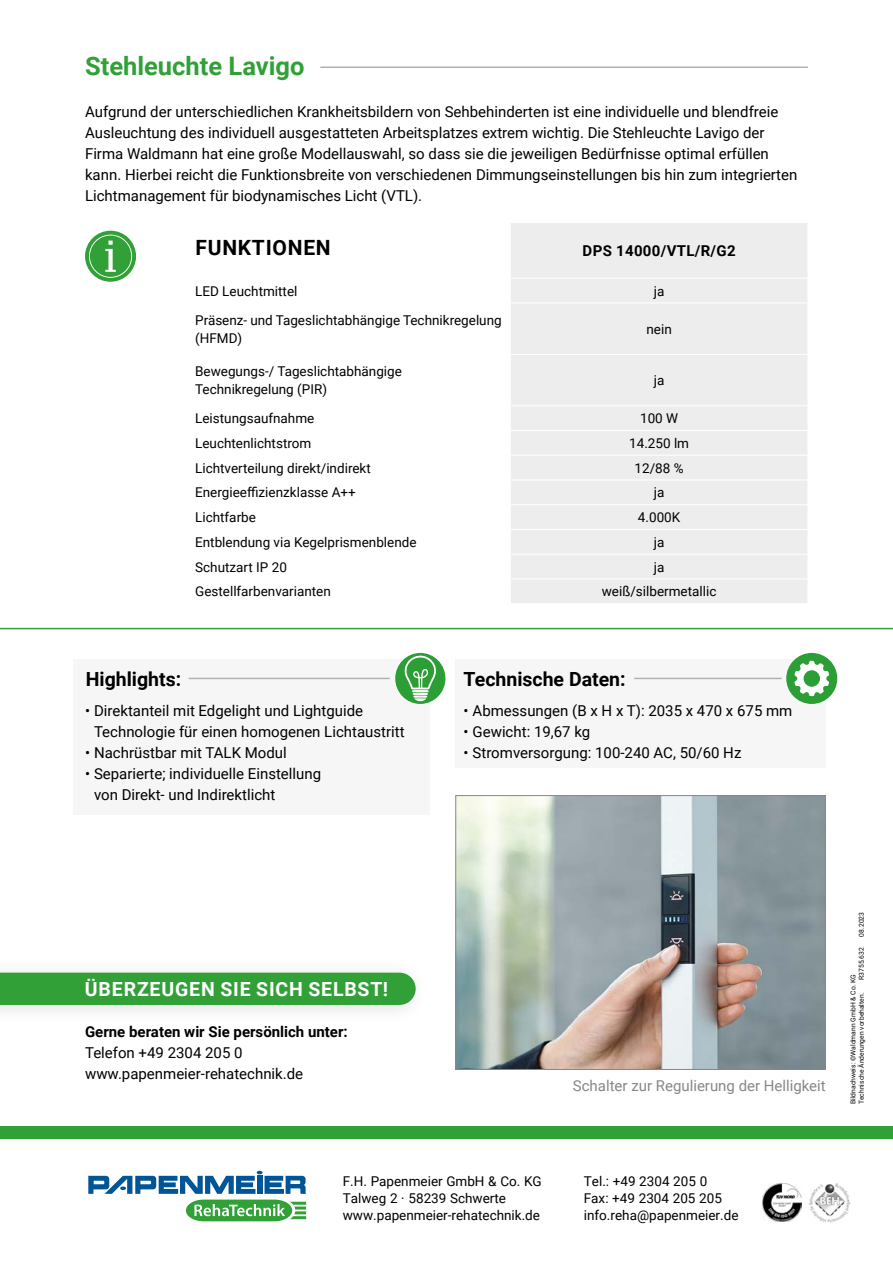
<style>
.page{position:relative;width:893px;height:1263px;background:#fff}
.page>*{position:absolute;margin:0;border:0;box-sizing:border-box;transform-origin:0 0}
.H3_Absatzformat_1{font:700 25.5px "Roboto";color:#30a037}
.H4_Absatzformat_2{font:700 21px "Roboto";letter-spacing:.035em;color:#000}
.H3_Absatzformat_4{font:700 19.5px "Roboto";color:#000}
.H5_Page_Section_Title_-_Bold_Blue{font:700 19.5px "Roboto";letter-spacing:.04em;color:#fff}
.P_Fließtext_2{font:15px/21px "Roboto";color:#000}
.Absatzformat_1{font:15px "Roboto";color:#000}
.t1{font:15px "Roboto";color:#878787}
.Absatzformat_1-2{font:700 15px "Roboto";color:#000}
.H4_Absatzformat_3{font:700 15px "Roboto";letter-spacing:.02em;color:#000}
.P_Tabelle_links{font:13.5px/18px "Roboto";color:#000}
.P_Adresse{font:13.5px "Roboto";color:#000}
.P_Tabelle_rechts{font:13.5px "Roboto";color:#000}
.P_Body{font:6.75px "Roboto";color:#000}
</style>
<div class="page">
<hr style="left:320px;top:67px;width:488px;height:1px;background:#b3b2b2">
<svg style="left:88px;top:1171px;width:218px;height:50px"></svg>
<img style="left:809px;top:1183px;width:41px;height:40px">
<div style="left:0;top:1126px;width:893px;height:13px;background:#30a037"></div>
<img style="left:763px;top:1183px;width:38px;height:39px">
<hr style="left:0;top:628px;width:893px;height:1px;background:#30a037">
<div style="left:455px;top:659px;width:371px;height:108px;background:#f6f6f6"></div>
<hr style="left:634px;top:678px;width:148px;height:1px;background:#b3b2b2">
<div style="left:511px;top:223px;width:296px;height:380px;background:#ededed"></div>
<hr style="left:510px;top:278px;width:298px;height:1px;background:#fff">
<hr style="left:510px;top:302px;width:298px;height:1px;background:#fff">
<hr style="left:510px;top:354px;width:298px;height:1px;background:#fff">
<hr style="left:510px;top:405px;width:298px;height:1px;background:#fff">
<hr style="left:510px;top:430px;width:298px;height:1px;background:#fff">
<hr style="left:510px;top:455px;width:298px;height:1px;background:#fff">
<hr style="left:510px;top:479px;width:298px;height:1px;background:#fff">
<hr style="left:510px;top:504px;width:298px;height:1px;background:#fff">
<hr style="left:510px;top:529px;width:298px;height:1px;background:#fff">
<hr style="left:510px;top:554px;width:298px;height:1px;background:#fff">
<hr style="left:510px;top:578px;width:298px;height:1px;background:#fff">
<div style="left:73px;top:659px;width:356px;height:156px;background:#f6f6f6"></div>
<hr style="left:189px;top:678px;width:201px;height:1px;background:#b3b2b2">
<img style="left:457px;top:797px;width:367px;height:271px">
<div style="left:455px;top:795px;width:371px;height:275px;border:1px solid #878787"></div>
<div style="left:0;top:956px;width:431px;height:70px;background:#000;opacity:.12"></div>
<div style="left:0;top:973px;width:416px;height:32px;background:#30a037"></div>
<div style="left:85px;top:231px;width:51px;height:51px;background:#30a037;border-radius:50%"></div>
<svg style="left:89px;top:235px;width:43px;height:43px"></svg>
<div style="left:395px;top:653px;width:50px;height:51px;background:#2b9e36;border-radius:50%"></div>
<svg style="left:404px;top:655px;width:32px;height:46px"></svg>
<div style="left:786px;top:653px;width:51px;height:51px;background:#2b9e36;border-radius:50%"></div>
<svg style="left:794px;top:661px;width:35px;height:35px"></svg>
<h2 class="H3_Absatzformat_1" style="left:85px;top:48px;width:221px">Stehleuchte Lavigo</h2>
<p class="P_Fließtext_2" style="left:85px;top:101px;width:714px">Aufgrund der unterschiedlichen Krankheitsbildern von Sehbehinderten ist eine individuelle und blendfreie Ausleuchtung des individuell ausgestatteten Arbeitsplatzes extrem wichtig. Die Stehleuchte Lavigo der Firma Waldmann hat eine große Modellauswahl, so dass sie die jeweiligen Bedürfnisse optimal erfüllen kann. Hierbei reicht die Funktionsbreite von verschiedenen Dimmungseinstellungen bis hin zum integrierten Lichtmanagement für biodynamisches Licht (VTL).</p>
<h2 class="H4_Absatzformat_2" style="left:196px;top:233px;width:137px">FUNKTIONEN</h2>
<h2 class="H4_Absatzformat_3" style="left:583px;top:240px;width:154px">DPS 14000/VTL/R/G2</h2>
<p class="P_Tabelle_links" style="left:195px;top:281px;width:104px">LED Leuchtmittel</p>
<p class="P_Tabelle_rechts" style="left:654px;top:281px;width:12px">ja</p>
<p class="P_Tabelle_links" style="left:195px;top:310px;width:308px">Präsenz- und Tageslichtabhängige Technikregelung (HFMD)</p>
<p class="P_Tabelle_rechts" style="left:646px;top:319px;width:27px">nein</p>
<p class="P_Tabelle_links" style="left:195px;top:362px;width:208px">Bewegungs-/ Tageslichtabhängige<br>Technikregelung (PIR)</p>
<p class="P_Tabelle_rechts" style="left:654px;top:371px;width:12px">ja</p>
<p class="P_Tabelle_links" style="left:195px;top:409px;width:121px">Leistungsaufnahme</p>
<p class="P_Tabelle_rechts" style="left:640px;top:409px;width:40px">100 W</p>
<p class="P_Tabelle_links" style="left:195px;top:434px;width:118px">Leuchtenlichtstrom</p>
<p class="P_Tabelle_rechts" style="left:629px;top:434px;width:61px">14.250 lm</p>
<p class="P_Tabelle_links" style="left:195px;top:458px;width:177px">Lichtverteilung direkt/indirekt</p>
<p class="P_Tabelle_rechts" style="left:634px;top:458px;width:51px">12/88 %</p>
<p class="P_Tabelle_links" style="left:195px;top:483px;width:162px">Energieeffizienzklasse A++</p>
<p class="P_Tabelle_rechts" style="left:654px;top:483px;width:12px">ja</p>
<p class="P_Tabelle_links" style="left:195px;top:508px;width:62px">Lichtfarbe</p>
<p class="P_Tabelle_rechts" style="left:638px;top:508px;width:44px">4.000K</p>
<p class="P_Tabelle_links" style="left:195px;top:532px;width:223px">Entblendung via Kegelprismenblende</p>
<p class="P_Tabelle_rechts" style="left:654px;top:533px;width:12px">ja</p>
<p class="P_Tabelle_links" style="left:195px;top:557px;width:93px">Schutzart IP 20</p>
<p class="P_Tabelle_rechts" style="left:654px;top:557px;width:12px">ja</p>
<p class="P_Tabelle_links" style="left:195px;top:582px;width:137px">Gestellfarbenvarianten</p>
<p class="P_Tabelle_rechts" style="left:602px;top:582px;width:116px">weiß/silbermetallic</p>
<h2 class="H3_Absatzformat_4" style="left:86px;top:665px;width:97px">Highlights:</h2>
<h2 class="H3_Absatzformat_4" style="left:464px;top:665px;width:164px">Technische Daten:</h2>
<p class="P_Fließtext_2" style="left:94px;top:700px;width:312px;text-indent:-9px">• Direktanteil mit Edgelight und Lightguide<br>Technologie für einen homogenen Lichtaustritt</p>
<p class="P_Fließtext_2" style="left:85px;top:742px;width:203px">• Nachrüstbar mit TALK Modul</p>
<p class="P_Fließtext_2" style="left:94px;top:763px;width:229px;text-indent:-9px">• Separierte; individuelle Einstellung von Direkt- und Indirektlicht</p>
<p class="P_Fließtext_2" style="left:464px;top:700px;width:330px">• Abmessungen (B x H x T): 2035 x 470 x 675 mm</p>
<p class="P_Fließtext_2" style="left:464px;top:721px;width:128px">• Gewicht: 19,67 kg</p>
<p class="P_Fließtext_2" style="left:464px;top:742px;width:279px">• Stromversorgung: 100-240 AC, 50/60 Hz</p>
<h3 class="H5_Page_Section_Title_-_Bold_Blue" style="left:85px;top:975px;width:305px">ÜBERZEUGEN SIE SICH SELBST!</h3>
<p class="Absatzformat_1-2" style="left:85px;top:1021px;width:264px">Gerne beraten wir Sie persönlich unter:</p>
<p class="Absatzformat_1" style="left:85px;top:1042px;width:159px">Telefon +49 2304 205 0</p>
<p class="Absatzformat_1" style="left:85px;top:1063px;width:220px">www.papenmeier-rehatechnik.de</p>
<p class="P_Adresse" style="left:343px;top:1171px;width:200px">F.H. Papenmeier GmbH &amp; Co. KG</p>
<p class="P_Adresse" style="left:343px;top:1189px;width:165px">Talweg 2 · 58239 Schwerte</p>
<p class="P_Adresse" style="left:343px;top:1206px;width:199px">www.papenmeier-rehatechnik.de</p>
<p class="t1" style="left:573px;top:1075px;width:254px">Schalter zur Regulierung der Helligkeit</p>
<p class="P_Body" style="left:857px;top:936px;width:26px;rotate:-90deg">08.2023</p>
<p class="P_Body" style="left:857px;top:980px;width:34px;rotate:-90deg">R3755.632</p>
<p class="P_Body" style="left:848px;top:1104px;width:132px;rotate:-90deg">Bildnachweis: ©Waldmann GmbH &amp; Co. KG</p>
<p class="P_Body" style="left:857px;top:1104px;width:113px;rotate:-90deg">Technische Änderungen vorbehalten.</p>
<p class="P_Adresse" style="left:584px;top:1171px;width:125px">Tel.: +49 2304 205 0</p>
<p class="P_Adresse" style="left:584px;top:1189px;width:140px">Fax: +49 2304 205 205</p>
<p class="P_Adresse" style="left:584px;top:1206px;width:156px">info.reha@papenmeier.de</p>
</div>
